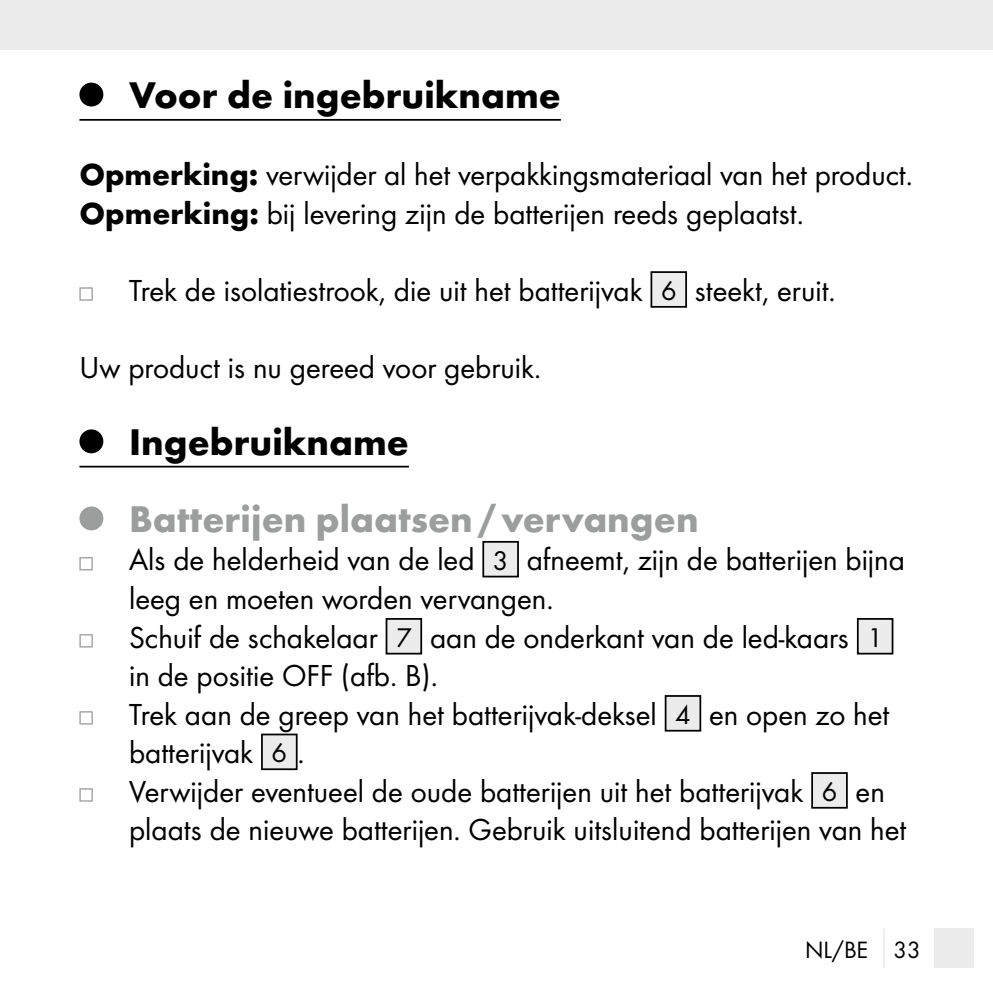
<style>
.page{position:relative;width:993px;height:993px;background:#fff}
.page>*{position:absolute;margin:0;border:0;box-sizing:border-box;transform-origin:0 0}
.t1{font:700 38.5px "Futura";color:#000}
.t2{font:700 38.5px "Futura";color:#9c9d9d}
.t3{font:31.5px/38.5px "Futura Boo";color:#000}
.t4{font:24.5px "Futura Boo";color:#000}
.s1{font-family:"Futura";font-weight:700}
.s2{font-size:28px}
</style>
<div class="page">
<div style="left:0;top:0;width:992px;height:50px;background:#ececec"></div>
<div style="left:934px;top:928px;width:39px;height:39px;background:#ececec"></div>
<hr style="left:882px;top:928px;width:2px;height:39px;background:#ececec">
<hr style="left:79px;top:119px;width:481px;height:2px;background:#000">
<hr style="left:79px;top:465px;width:330px;height:2px;background:#000">
<div style="left:79px;top:83px;width:24px;height:23px;background:#000;border-radius:50%"></div>
<svg style="left:79px;top:287px;width:14px;height:13px"></svg>
<div style="left:651px;top:272px;width:35px;height:35px;background:#ececec"></div>
<div style="left:650px;top:271px;width:36px;height:36px;border:2px solid #000"></div>
<div style="left:79px;top:429px;width:24px;height:24px;background:#000;border-radius:50%"></div>
<div style="left:79px;top:506px;width:24px;height:24px;background:#9c9d9d;border-radius:50%"></div>
<svg style="left:79px;top:557px;width:14px;height:13px"></svg>
<div style="left:483px;top:541px;width:35px;height:35px;background:#ececec"></div>
<div style="left:482px;top:540px;width:36px;height:37px;border:2px solid #000"></div>
<svg style="left:79px;top:634px;width:14px;height:13px"></svg>
<div style="left:386px;top:618px;width:35px;height:35px;background:#ececec"></div>
<div style="left:385px;top:617px;width:37px;height:37px;border:2px solid #000"></div>
<div style="left:857px;top:618px;width:35px;height:35px;background:#ececec"></div>
<div style="left:856px;top:617px;width:37px;height:37px;border:2px solid #000"></div>
<svg style="left:79px;top:711px;width:14px;height:13px"></svg>
<div style="left:665px;top:695px;width:35px;height:35px;background:#ececec"></div>
<div style="left:664px;top:694px;width:37px;height:37px;border:2px solid #000"></div>
<div style="left:262px;top:734px;width:34px;height:35px;background:#ececec"></div>
<div style="left:261px;top:733px;width:36px;height:36px;border:2px solid #000"></div>
<svg style="left:79px;top:788px;width:14px;height:13px"></svg>
<div style="left:811px;top:772px;width:35px;height:35px;background:#ececec"></div>
<div style="left:811px;top:771px;width:36px;height:37px;border:2px solid #000"></div>
<p class="t1" style="left:129px;top:71px;width:433px">Voor de ingebruikname</p>
<p class="t3" style="left:79px;top:155px;width:834px"><span class="s1">Opmerking:</span> verwijder al het verpakkingsmateriaal van het product.<br><span class="s1">Opmerking:</span> bij levering zijn de batterijen reeds geplaatst.</p>
<p class="t3" style="left:129px;top:271px;width:708px">Trek de isolatiestrook, die uit het batterijvak <span class="s2">6</span> steekt, eruit.</p>
<p class="t3" style="left:79px;top:347px;width:463px">Uw product is nu gereed voor gebruik.</p>
<p class="t1" style="left:129px;top:418px;width:281px">Ingebruikname</p>
<p class="t2" style="left:129px;top:495px;width:571px">Batterijen plaatsen/vervangen</p>
<p class="t3" style="left:129px;top:540px;width:778px">Als de helderheid van de led <span class="s2">3</span> afneemt, zijn de batterijen bijna leeg en moeten worden vervangen.<br>Schuif de schakelaar <span class="s2">7</span> aan de onderkant van de led-kaars <span class="s2">1 </span>in de positie OFF (afb. B).<br>Trek aan de greep van het batterijvak-deksel <span class="s2">4</span> en open zo het batterijvak <span class="s2">6</span> .<br>Verwijder eventueel de oude batterijen uit het batterijvak <span class="s2">6</span> en plaats de nieuwe batterijen. Gebruik uitsluitend batterijen van het</p>
<p class="t4" style="left:804px;top:934px;width:117px">NL/BE 33</p>
</div>
